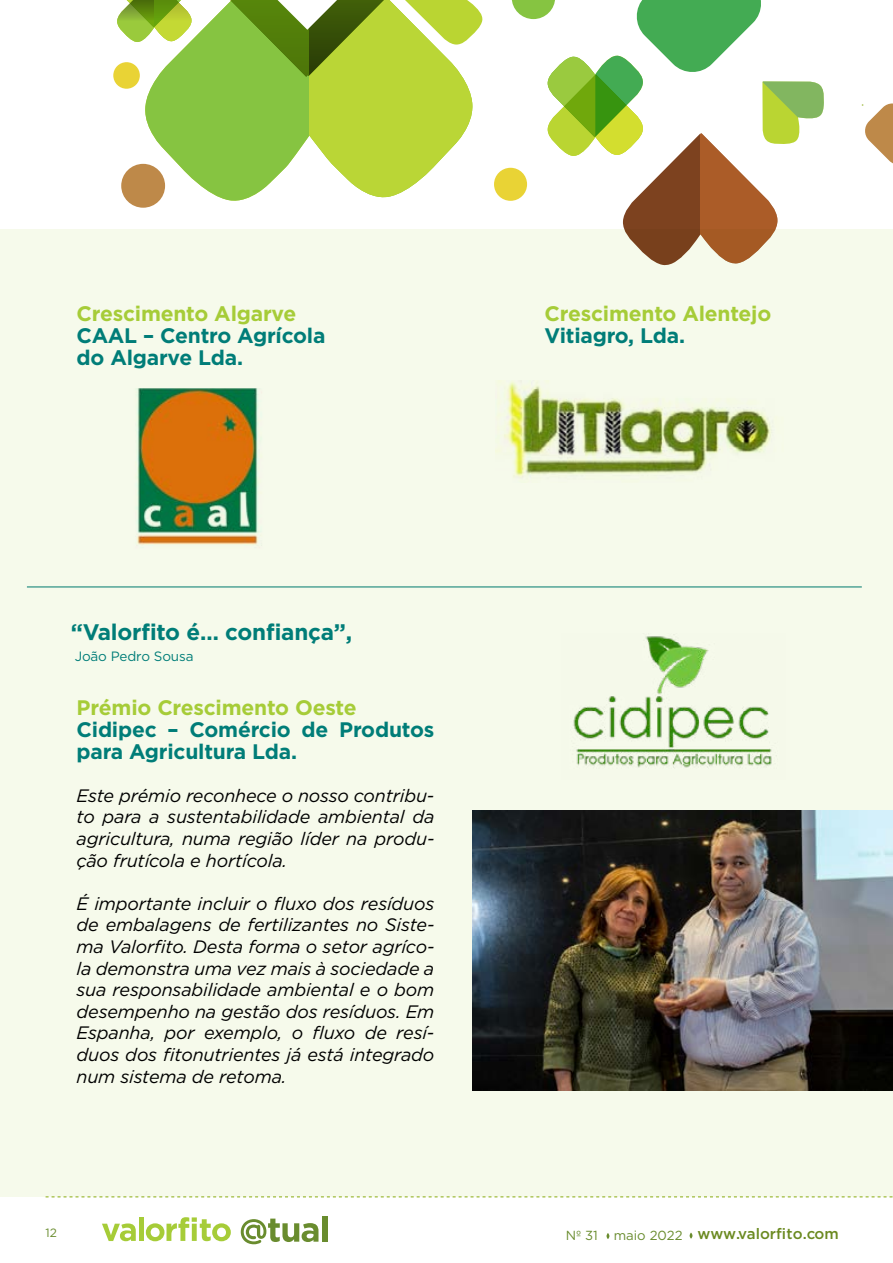
<style>
.page{position:relative;width:893px;height:1263px;background:#fff}
.page>*{position:absolute;margin:0;border:0;box-sizing:border-box;transform-origin:0 0}
.t1{font:700 22.5px "Gotham HTF";letter-spacing:-.01em;color:#007d78}
.t2{font:700 21px/21.6px "Gotham HTF";letter-spacing:-.01em;color:#007d78}
.t3{font:700 21px "Gotham HTF";letter-spacing:-.01em;color:#a6cc38}
.t4{font:italic 18px/21.6px "Gotham HTF";letter-spacing:-.01em;color:#000;text-align:justify}
.t5{font:500 15.15px "Gotham HTF";color:#6b8a21}
.t6{font:13.5px "Gotham HTF";letter-spacing:-.01em;color:#007d78}
.t7{font:12px "Gotham HTF";color:#698c2e}
.s1{font-weight:400;font-size:13.2px;color:#698c2e}
</style>
<div class="page">
<svg style="left:102px;top:1223px;width:34px;height:18px"></svg>
<div style="left:139px;top:1217px;width:5px;height:24px;background:#a6cc38"></div>
<svg style="left:146px;top:1217px;width:85px;height:24px"></svg>
<svg style="left:241px;top:1218px;width:77px;height:26px"></svg>
<div style="left:322px;top:1216px;width:5px;height:26px;background:#698c2e"></div>
<svg style="left:606px;top:1233px;width:3px;height:6px"></svg>
<svg style="left:689px;top:1232px;width:3px;height:7px"></svg>
<div style="left:0;top:230px;width:893px;height:967px;background:#f6faeb"></div>
<svg style="left:145px;top:77px;width:164px;height:127px;fill:#86c441"></svg>
<svg style="left:309px;top:77px;width:164px;height:121px;fill:#bad636"></svg>
<div style="left:113px;top:62px;width:27px;height:27px;background:#e9d335;border-radius:50%"></div>
<div style="left:121px;top:164px;width:44px;height:44px;background:#be8949;border-radius:50%"></div>
<svg style="left:117px;top:0;width:366px;height:77px"></svg>
<div style="left:494px;top:168px;width:33px;height:33px;background:#e9d335;border-radius:50%"></div>
<svg style="left:512px;top:0;width:381px;height:266px"></svg>
<img style="left:136px;top:388px;width:125px;height:157px">
<img style="left:496px;top:380px;width:275px;height:98px">
<img style="left:573px;top:634px;width:199px;height:134px">
<img style="left:472px;top:810px;width:421px;height:280px">
<hr style="left:27px;top:587px;width:835px;height:1px;background:#007d78">
<p class="t3" style="left:77px;top:302px;width:221px">Crescimento Algarve</p>
<p class="t2" style="left:77px;top:324px;width:250px">CAAL – Centro Agrícola do Algarve Lda.</p>
<p class="t1" style="left:71px;top:619px;width:283px">“Valorfito é… confiança”,</p>
<p class="t6" style="left:75px;top:649px;width:120px">João Pedro Sousa</p>
<p class="t3" style="left:77px;top:696px;width:281px">Prémio Crescimento Oeste</p>
<p class="t2" style="left:77px;top:718px;width:359px">Cidipec – Comércio de Produtos para Agricultura Lda.</p>
<p class="t4" style="left:77px;top:784px;width:359px">Este prémio reconhece o nosso contribu&shy;to para a sustentabilidade ambiental da agricultura, numa região líder na produ&shy;ção frutícola e hortícola.</p>
<p class="t4" style="left:77px;top:892px;width:359px">É importante incluir o fluxo dos resíduos de embalagens de fertilizantes no Siste&shy;ma Valorfito. Desta forma o setor agríco&shy;la demonstra uma vez mais à sociedade a sua responsabilidade ambiental e o bom desempenho na gestão dos resíduos. Em Espanha, por exemplo, o fluxo de resí&shy;duos dos fitonutrientes já está integrado num sistema de retoma.</p>
<p class="t3" style="left:545px;top:302px;width:228px">Crescimento Alentejo</p>
<p class="t2" style="left:545px;top:324px;width:142px">Vitiagro, Lda.</p>
<p class="t7" style="left:46px;top:1226px;width:13px">12</p>
<p class="t5" style="left:566px;top:1225px;width:275px"><span class="s1">Nº 31 maio 2022</span> www.valorfito.com</p>
</div>
